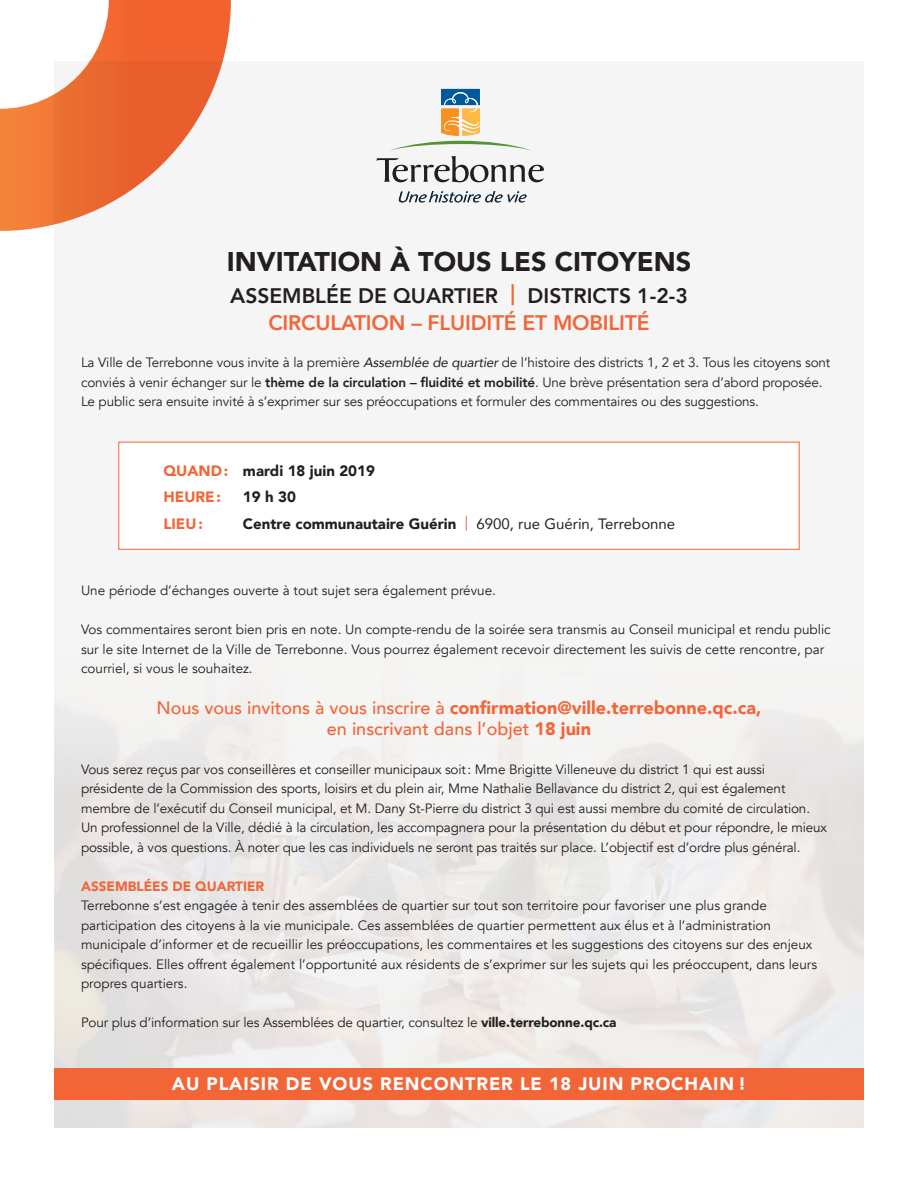
<style>
.page{position:relative;width:918px;height:1188px;background:#fff}
.page>*{position:absolute;margin:0;border:0;box-sizing:border-box;transform-origin:0 0}
.t1{font:900 27px "Avenir";color:#231f20}
.t2{font:800 21px "Avenir";color:#231f20}
.t3{font:800 21px "Avenir";letter-spacing:-.01em;color:#f26537}
.t4{font:900 18px "Avenir";color:#f26537}
.t5{font:900 18px "Avenir";letter-spacing:.05em;color:#fff}
.t6{font:500 18px "Avenir";color:#f26537}
.t7{font:900 15px "Avenir";color:#231f20}
.t8{font:900 15px "Avenir";color:#f26537}
.t9{font:13.5px/19.5px "Avenir";letter-spacing:-.01em;color:#231f20}
.t10{font:900 13.5px "Avenir";color:#f26537}
.s1{color:#f26537}
.s2{font-style:italic}
.s3{font-weight:800}
.s4{font-weight:400;color:#f26537}
.s5{font-weight:400}
.s6{font-weight:500}
.s7{font-weight:900}
</style>
<div class="page">
<div style="left:54px;top:61px;width:810px;height:1067px;background:#f6f5f5"></div>
<svg style="left:376px;top:89px;width:168px;height:93px"></svg>
<svg style="left:399px;top:191px;width:128px;height:11px"></svg>
<svg style="left:0;top:0;width:231px;height:231px"></svg>
<img style="left:54px;top:715px;width:810px;height:413px">
<div style="left:118px;top:442px;width:682px;height:108px;background:#fff;border:1px solid #f26537"></div>
<div style="left:54px;top:1068px;width:810px;height:31px;background:#f26537"></div>
<p class="t1" style="left:227px;top:238px;width:466px">INVITATION À TOUS LES CITOYENS</p>
<p class="t2" style="left:230px;top:279px;width:459px">ASSEMBLÉE DE QUARTIER <span class="s1">|</span> DISTRICTS 1-2-3</p>
<p class="t3" style="left:268px;top:306px;width:383px">CIRCULATION – FLUIDITÉ ET MOBILITÉ</p>
<p class="t9" style="left:81px;top:353px;width:751px">La Ville de Terrebonne vous invite à la première <span class="s2">Assemblée de quartier</span> de l’histoire des districts 1, 2 et 3. Tous les citoyens sont conviés à venir échanger sur le <span class="s3">thème de la circulation – fluidité et mobilité</span>. Une brève présentation sera d’abord proposée.<br>Le public sera ensuite invité à s’exprimer sur ses préoccupations et formuler des commentaires ou des suggestions.</p>
<p class="t7" style="left:164px;top:458px;width:213px"><span class="s1">QUAND:</span> mardi 18 juin 2019</p>
<p class="t8" style="left:164px;top:484px;width:59px">HEURE:</p>
<p class="t7" style="left:243px;top:484px;width:55px">19 h 30</p>
<p class="t8" style="left:164px;top:510px;width:41px">LIEU:</p>
<p class="t7" style="left:243px;top:510px;width:434px">Centre communautaire Guérin <span class="s4">|</span> <span class="s5">6900, rue Guérin, Terrebonne</span></p>
<p class="t9" style="left:81px;top:581px;width:417px">Une période d’échanges ouverte à tout sujet sera également prévue.</p>
<p class="t9" style="left:81px;top:620px;width:751px">Vos commentaires seront bien pris en note. Un compte-rendu de la soirée sera transmis au Conseil municipal et rendu public sur le site Internet de la Ville de Terrebonne. Vous pourrez également recevoir directement les suivis de cette rencontre, par courriel, si vous le souhaitez.</p>
<p class="t4" style="left:156px;top:692px;width:607px"><span class="s6">Nous vous invitons à vous inscrire à</span> confirmation@ville.terrebonne.qc.ca,</p>
<p class="t6" style="left:327px;top:713px;width:266px">en inscrivant dans l’objet <span class="s7">18 juin</span></p>
<p class="t9" style="left:81px;top:760px;width:748px">Vous serez reçus par vos conseillères et conseiller municipaux soit: Mme Brigitte Villeneuve du district 1 qui est aussi présidente de la Commission des sports, loisirs et du plein air, Mme Nathalie Bellavance du district 2, qui est également membre de l’exécutif du Conseil municipal, et M. Dany St-Pierre du district 3 qui est aussi membre du comité de circulation.<br>Un professionnel de la Ville, dédié à la circulation, les accompagnera pour la présentation du début et pour répondre, le mieux possible, à vos questions. À noter que les cas individuels ne seront pas traités sur place. L’objectif est d’ordre plus général.</p>
<p class="t10" style="left:81px;top:875px;width:185px">ASSEMBLÉES DE QUARTIER</p>
<p class="t9" style="left:81px;top:896px;width:738px">Terrebonne s’est engagée à tenir des assemblées de quartier sur tout son territoire pour favoriser une plus grande participation des citoyens à la vie municipale. Ces assemblées de quartier permettent aux élus et à l’administration municipale d’informer et de recueillir les préoccupations, les commentaires et les suggestions des citoyens sur des enjeux spécifiques. Elles offrent également l’opportunité aux résidents de s’exprimer sur les sujets qui les préoccupent, dans leurs propres quartiers.</p>
<p class="t9" style="left:81px;top:1013px;width:537px">Pour plus d’information sur les Assemblées de quartier, consultez le <span class="s7">ville.terrebonne.qc.ca</span></p>
<p class="t5" style="left:172px;top:1068px;width:576px">AU PLAISIR DE VOUS RENCONTRER LE 18 JUIN PROCHAIN !</p>
</div>
